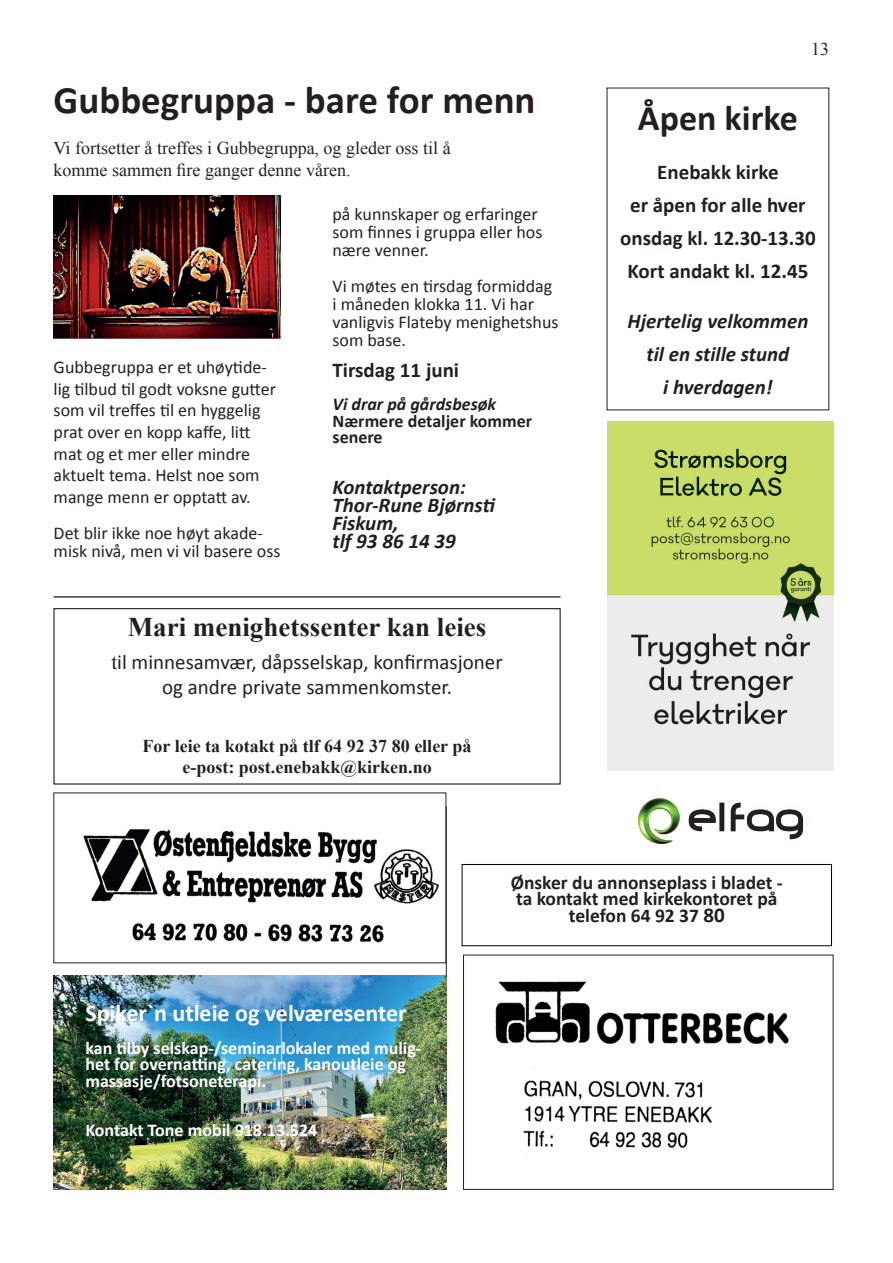
<style>
.page{position:relative;width:893px;height:1263px;background:#fff}
.page>*{position:absolute;margin:0;border:0;box-sizing:border-box;transform-origin:0 0}
.t1{font:700 39px "Calibri";color:#231f20}
.t2{font:700 36px "Calibri";color:#231f20}
.t3{font:700 27px "Times New Roman";color:#231f20}
.t4{font:700 24px "Calibri";color:#fff}
.t5{font:italic 700 21px/18px "Calibri";color:#231f20}
.t6{font:700 21px/33px "Calibri";color:#231f20;text-align:center}
.t7{font:21px/25.2px "Calibri";color:#231f20;text-align:center}
.t8{font:700 19.5px/16.5px "Calibri";color:#231f20;text-align:center}
.t9{font:18px/18px "Calibri";color:#231f20}
.t10{font:700 18px/16.5px "Calibri";color:#fff}
.t11{font:18px/21.6px "Times New Roman";color:#231f20}
.t12{font:700 18px/20.7px "Times New Roman";color:#231f20;text-align:center}
.t13{font:700 18px/16.5px "Calibri";color:#231f20}
.t14{font:italic 700 18px "Calibri";color:#231f20}
.s1{font-family:"Times New Roman"}
.s2{font-size:21px}
</style>
<div class="page">
<img style="left:495px;top:981px;width:294px;height:176px">
<img style="left:83px;top:829px;width:356px;height:114px">
<hr style="left:446px;top:806px;width:1px;height:240px;background:#231f20">
<div style="left:462px;top:864px;width:370px;height:82px;border:1px solid #000"></div>
<img style="left:607px;top:421px;width:226px;height:422px">
<img style="left:54px;top:976px;width:392px;height:213px">
<img style="left:54px;top:196px;width:227px;height:142px">
<hr style="left:54px;top:596px;width:506px;height:1px;background:#000">
<div style="left:54px;top:608px;width:506px;height:176px;border:1px solid #000"></div>
<h1 class="t1" style="left:54px;top:73px;width:483px">Gubbegruppa - bare for menn</h1>
<p class="t11" style="left:54px;top:137px;width:398px">Vi fortsetter å treffes i Gubbegruppa, og gleder oss til å komme sammen fire ganger denne våren.</p>
<p class="t9" style="left:54px;top:356px;width:224px;line-height:21.6px">Gubbegruppa er et uhøytide&shy;lig tilbud til godt voksne gutter som vil treffes til en hyggelig prat over en kopp kaffe, litt mat og et mer eller mindre aktuelt tema. Helst noe som mange menn er opptatt av.</p>
<p class="t9" style="left:54px;top:523px;width:228px">Det blir ikke noe høyt akade&shy;misk nivå, men vi vil basere oss</p>
<p class="t9" style="left:332px;top:204px;width:211px">på kunnskaper og erfaringer som finnes i gruppa eller hos nære venner.</p>
<p class="t9" style="left:332px;top:276px;width:228px">Vi møtes en tirsdag formiddag i måneden klokka 11. Vi har vanligvis Flateby menighetshus som base.</p>
<p class="t6" style="left:332px;top:353px;width:128px">Tirsdag 11 juni</p>
<p class="t14" style="left:332px;top:392px;width:165px">Vi drar på gårdsbesøk</p>
<p class="t13" style="left:332px;top:412px;width:201px">Nærmere detaljer kommer senere</p>
<p class="t5" style="left:332px;top:478px;width:165px">Kontaktperson:<br>Thor-Rune Bjørnsti<br>Fiskum,<br>tlf 93 86 14 39</p>
<h3 class="t3" style="left:128px;top:608px;width:360px">Mari menighetssenter kan leies</h3>
<p class="t7" style="left:111px;top:648px;width:393px"><span class="s1">t</span>il minnesamvær, dåpsselskap, konfirmasjoner og andre private sammenkomster.</p>
<p class="t12" style="left:143px;top:735px;width:330px">For leie ta kotakt på tlf 64 92 37 80 eller på e-post: post.enebakk@kirken.no</p>
<p class="t11" style="left:811px;top:38px;width:19px">13</p>
<h2 class="t2" style="left:638px;top:92px;width:162px">Åpen kirke</h2>
<p class="t6" style="left:620px;top:155px;width:197px">Enebakk kirke<br>er åpen for alle hver onsdag kl. 12.30-13.30<br>Kort andakt kl. 12.45</p>
<p class="t5" style="left:627px;top:304px;width:182px;line-height:33px;text-align:center">Hjertelig velkommen til en stille stund<br>i hverdagen!</p>
<h3 class="t4" style="left:85px;top:996px;width:323px">Spiker`n utleie og velværesenter</h3>
<p class="t10" style="left:85px;top:1039px;width:337px">kan tilby selskap-/seminarlokaler med mulig&shy;het for overnatting, catering, kanoutleie og massasje/fotsoneterapi.</p>
<p class="t10" style="left:85px;top:1121px;width:233px">Kontakt Tone mobil 918.13.524</p>
<p class="t8" style="left:511px;top:873px;width:274px">Ønsker du annonseplass i bladet - ta kontakt med kirkekontoret på telefon 64 92 37 <span class="s2">80</span></p>
</div>
